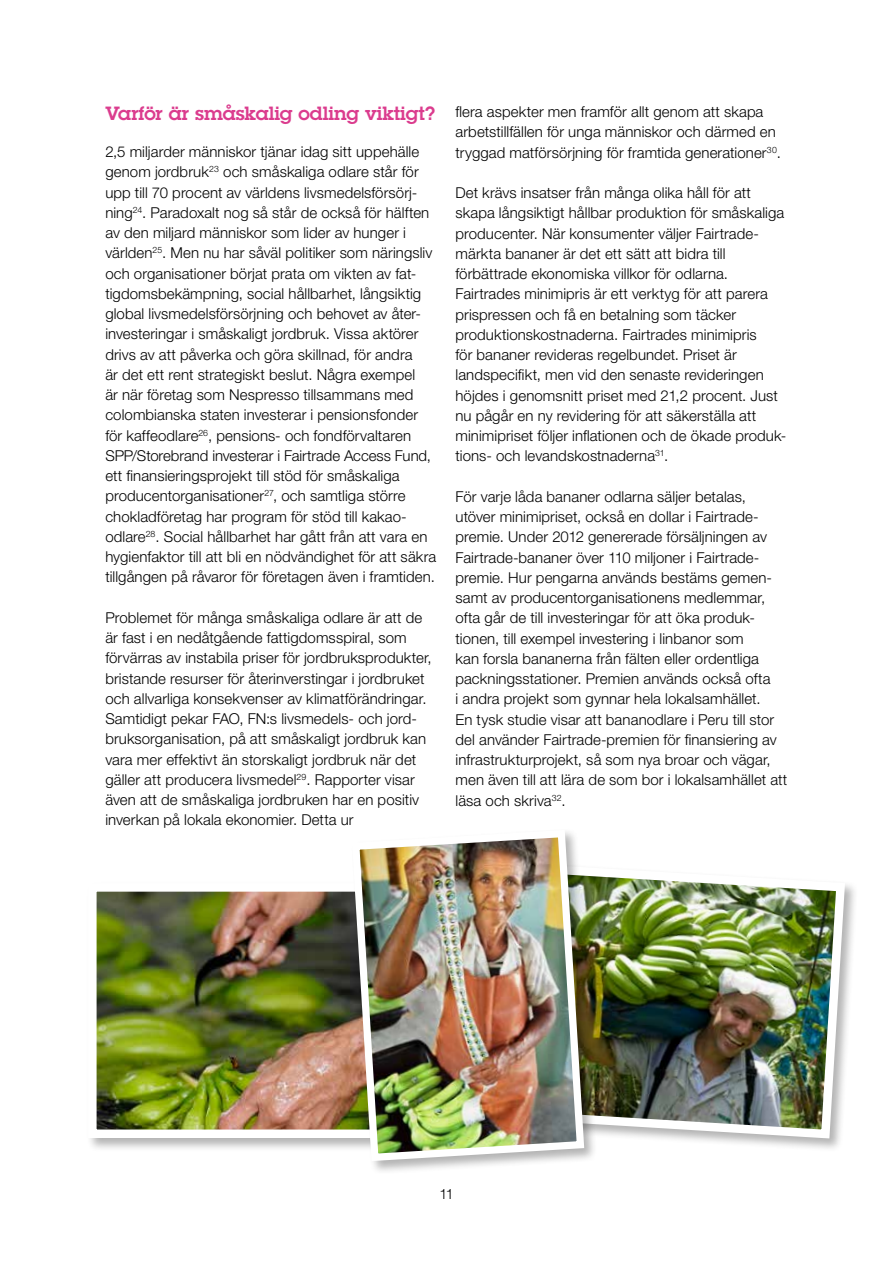
<style>
.page{position:relative;width:893px;height:1263px;background:#fff}
.page>*{position:absolute;margin:0;border:0;box-sizing:border-box;transform-origin:0 0}
.t1{font:600 18.75px "Lubalin Graph Std";letter-spacing:-.005em;color:#db3c8e;scale:1.04 1}
.t2{font:300 15px/20.2px "Helvetica Neue LT Std";letter-spacing:.005em;color:#000}
.t3{font:300 14.25px "Helvetica Neue LT Std";color:#000}
</style>
<div class="page">
<div style="left:86px;top:881px;width:396px;height:271px;background:#000;opacity:.3"></div>
<img style="left:97px;top:892px;width:251px;height:237px">
<div style="left:88px;top:883px;width:380px;height:255px;border:8px solid #fff"></div>
<div style="left:447px;top:858px;width:412px;height:294px;background:#000;opacity:.3"></div>
<img style="left:598px;top:858px;width:251px;height:285px">
<div style="left:350px;top:828px;width:248px;height:347px;background:#000;opacity:.3"></div>
<img style="left:348px;top:828px;width:240px;height:337px">
<p class="t1" style="left:105px;top:101px;width:319px">Varför är småskalig odling viktigt?</p>
<p class="t2" style="left:105px;top:141px;width:332px">2,5 miljarder människor tjänar idag sitt uppehälle genom jordbruk<sup>23</sup> och småskaliga odlare står för upp till 70 procent av världens livsmedelsförsörj&shy;ning<sup>24</sup>. Paradoxalt nog så står de också för hälften av den miljard människor som lider av hunger i världen<sup>25</sup>. Men nu har såväl politiker som näringsliv och organisationer börjat prata om vikten av fat&shy;tigdomsbekämpning, social hållbarhet, långsiktig global livsmedelsförsörjning och behovet av åter&shy;investeringar i småskaligt jordbruk. Vissa aktörer drivs av att påverka och göra skillnad, för andra<br>är det ett rent strategiskt beslut. Några exempel<br>är när företag som Nespresso tillsammans med colombianska staten investerar i pensionsfonder för kaffeodlare<sup>26</sup>, pensions- och fondförvaltaren SPP/Storebrand investerar i Fairtrade Access Fund, ett finansieringsprojekt till stöd för småskaliga producentorganisationer<sup>27</sup>, och samtliga större chokladföretag har program för stöd till kakao&shy;odlare<sup>28</sup>. Social hållbarhet har gått från att vara en hygienfaktor till att bli en nödvändighet för att säkra tillgången på råvaror för företagen även i framtiden.</p>
<p class="t2" style="left:105px;top:607px;width:328px">Problemet för många småskaliga odlare är att de är fast i en nedåtgående fattigdomsspiral, som förvärras av instabila priser för jordbruksprodukter, bristande resurser för återinverstingar i jordbruket och allvarliga konsekvenser av klimatförändringar.<br>Samtidigt pekar FAO, FN:s livsmedels- och jord&shy;bruksorganisation, på att småskaligt jordbruk kan vara mer effektivt än storskaligt jordbruk när det gäller att producera livsmedel<sup>29</sup>. Rapporter visar även att de småskaliga jordbruken har en positiv inverkan på lokala ekonomier. Detta ur</p>
<p class="t2" style="left:455px;top:101px;width:327px">flera aspekter men framför allt genom att skapa arbetstillfällen för unga människor och därmed en tryggad matförsörjning för framtida generationer<sup>30</sup>.</p>
<p class="t2" style="left:455px;top:182px;width:332px">Det krävs insatser från många olika håll för att skapa långsiktigt hållbar produktion för småskaliga producenter. När konsumenter väljer Fairtrade&shy;märkta bananer är det ett sätt att bidra till förbättrade ekonomiska villkor för odlarna.<br>Fairtrades minimipris är ett verktyg för att parera prispressen och få en betalning som täcker produktionskostnaderna. Fairtrades minimipris<br>för bananer revideras regelbundet. Priset är landspecifikt, men vid den senaste revideringen höjdes i genomsnitt priset med 21,2 procent. Just nu pågår en ny revidering för att säkerställa att minimipriset följer inflationen och de ökade produk&shy;tions- och levandskostnaderna<sup>31</sup>.</p>
<p class="t2" style="left:455px;top:486px;width:333px">För varje låda bananer odlarna säljer betalas, utöver minimipriset, också en dollar i Fairtrade&shy;premie. Under 2012 genererade försäljningen av Fairtrade-bananer över 110 miljoner i Fairtrade&shy;premie. Hur pengarna används bestäms gemen&shy;samt av producentorganisationens medlemmar, ofta går de till investeringar för att öka produk&shy;tionen, till exempel investering i linbanor som<br>kan forsla bananerna från fälten eller ordentliga packningsstationer. Premien används också ofta<br>i andra projekt som gynnar hela lokalsamhället.<br>En tysk studie visar att bananodlare i Peru till stor del använder Fairtrade-premien för finansiering av infrastrukturprojekt, så som nya broar och vägar, men även till att lära de som bor i lokalsamhället att läsa och skriva<sup>32</sup>.</p>
<p class="t3" style="left:439px;top:1185px;width:16px">11</p>
</div>
